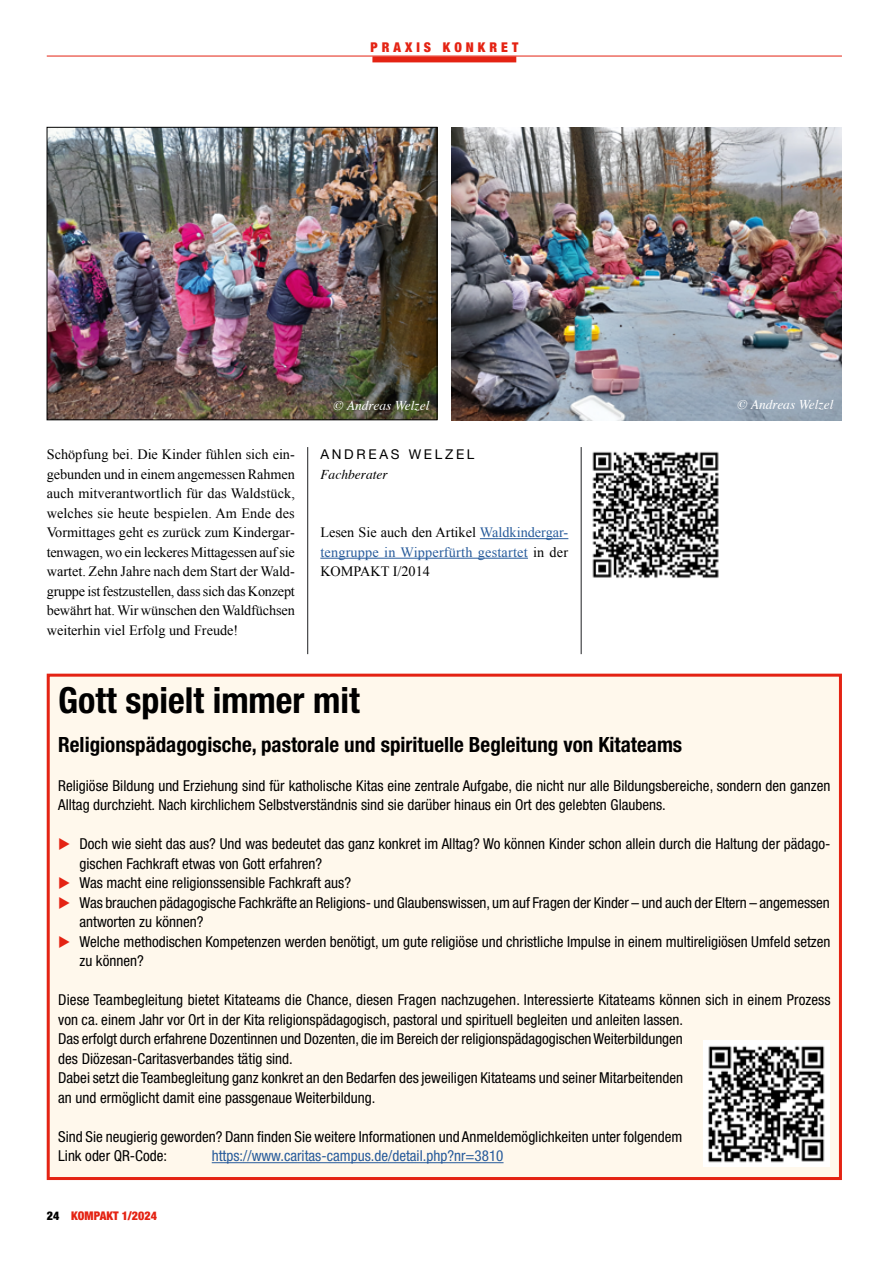
<style>
.page{position:relative;width:893px;height:1263px;background:#fff}
.page>*{position:absolute;margin:0;border:0;box-sizing:border-box;transform-origin:0 0}
.t1{font:700 condensed 36px "Helvetica Neue LT Std";color:#000}
.t2{font:700 condensed 21px "Helvetica Neue LT Std";color:#000}
.t3{font:condensed 15.15px/19.5px "Helvetica Neue LT Std";color:#000}
.t4{font:condensed 15.15px "Helvetica Neue LT Std";color:#275b9b}
.t5{font:14.25px/19.5px "Times New Roman";color:#000;text-align:justify}
.t6{font:14.25px/19.5px "Times New Roman";letter-spacing:.015em;color:#275b9b;text-align:justify}
.t7{font:italic 13.5px "Times";color:#fff}
.t8{font:900 condensed 13.5px "Helvetica Neue LT Std";letter-spacing:.3em;color:#e42313}
.t9{font:13.5px "Helvetica Neue LT Std";letter-spacing:.2em;color:#000}
.t10{font:italic 13.5px "Times";color:#000}
.t11{font:900 condensed 12px "Helvetica Neue LT Std";color:#e42313}
.s1{color:#000}
.s2{color:#e42313}
</style>
<div class="page">
<img style="left:592px;top:451px;width:127px;height:127px">
<hr style="left:581px;top:447px;width:1px;height:207px;background:#1f2023">
<hr style="left:307px;top:447px;width:1px;height:207px;background:#1f2023">
<hr style="left:47px;top:56px;width:795px;height:1px;background:#e42313">
<div style="left:372px;top:56px;width:144px;height:6px;background:#e42313"></div>
<img style="left:49px;top:129px;width:386px;height:289px">
<div style="left:47px;top:127px;width:390px;height:293px;border:1px solid #000"></div>
<img style="left:452px;top:128px;width:390px;height:292px">
<hr style="left:480px;top:538px;width:88px;height:1px;background:#275b9b">
<hr style="left:320px;top:558px;width:208px;height:1px;background:#275b9b">
<div style="left:48px;top:675px;width:792px;height:503px;background:#fff8ec"></div>
<hr style="left:212px;top:1162px;width:292px;height:1px;background:#275b9b">
<div style="left:47px;top:674px;width:795px;height:506px;border:3px solid #e42313"></div>
<img style="left:704px;top:1041px;width:126px;height:126px">
<p class="t8" style="left:370px;top:39px;width:149px">PRAXIS KONKRET</p>
<p class="t7" style="left:333px;top:394px;width:98px">© Andreas Welzel</p>
<p class="t7" style="left:737px;top:393px;width:98px">© Andreas Welzel</p>
<p class="t5" style="left:47px;top:444px;width:250px">Schöpfung bei. Die Kinder fühlen sich ein&shy;gebunden und in einem angemessen Rahmen auch mitverantwortlich für das Waldstück, welches sie heute bespielen. Am Ende des Vormittages geht es zurück zum Kindergar&shy;tenwagen, wo ein leckeres Mittagessen auf sie wartet. Zehn Jahre nach dem Start der Wald&shy;gruppe ist festzustellen, dass sich das Konzept bewährt hat. Wir wünschen den Waldfüchsen weiterhin viel Erfolg und Freude!</p>
<p class="t9" style="left:320px;top:446px;width:156px">ANDREAS WELZEL</p>
<p class="t10" style="left:320px;top:462px;width:69px">Fachberater</p>
<p class="t6" style="left:320px;top:522px;width:250px"><span class="s1">Lesen Sie auch den Artikel</span> Waldkindergar&shy;tengruppe in Wipperfürth gestartet <span class="s1">in der KOMPAKT I/2014</span></p>
<h1 class="t1" style="left:58px;top:678px;width:303px">Gott spielt immer mit</h1>
<h2 class="t2" style="left:58px;top:731px;width:625px">Religionspädagogische, pastorale und spirituelle Begleitung von Kitateams</h2>
<p class="t3" style="left:58px;top:775px;width:774px">Religiöse Bildung und Erziehung sind für katholische Kitas eine zentrale Aufgabe, die nicht nur alle Bildungsbereiche, sondern den ganzen<br>Alltag durchzieht. Nach kirchlichem Selbstverständnis sind sie darüber hinaus ein Ort des gelebten Glaubens.</p>
<p class="t3" style="left:79px;top:834px;width:752px;text-indent:-21px"><span class="s2">◆</span> Doch wie sieht das aus? Und was bedeutet das ganz konkret im Alltag? Wo können Kinder schon allein durch die Haltung der pädago&shy;gischen Fachkraft etwas von Gott erfahren?</p>
<p class="t3" style="left:58px;top:873px;width:294px"><span class="s2">◆</span> Was macht eine religionssensible Fachkraft aus?</p>
<p class="t3" style="left:79px;top:892px;width:752px;text-indent:-21px"><span class="s2">◆</span> Was brauchen pädagogische Fachkräfte an Religions- und Glaubenswissen, um auf Fragen der Kinder – und auch der Eltern – angemessen antworten zu können?</p>
<p class="t3" style="left:79px;top:931px;width:752px;text-indent:-21px"><span class="s2">◆</span> Welche methodischen Kompetenzen werden benötigt, um gute religiöse und christliche Impulse in einem multireligiösen Umfeld setzen zu können?</p>
<p class="t3" style="left:58px;top:990px;width:774px">Diese Teambegleitung bietet Kitateams die Chance, diesen Fragen nachzugehen. Interessierte Kitateams können sich in einem Prozess von ca. einem Jahr vor Ort in der Kita religionspädagogisch, pastoral und spirituell begleiten und anleiten lassen.<br>Das erfolgt durch erfahrene Dozentinnen und Dozenten, die im Bereich der religionspädagogischen Weiterbildungen<br>des Diözesan-Caritasverbandes tätig sind.<br>Dabei setzt die Teambegleitung ganz konkret an den Bedarfen des jeweiligen Kitateams und seiner Mitarbeitenden<br>an und ermöglicht damit eine passgenaue Weiterbildung.</p>
<p class="t3" style="left:58px;top:1126px;width:626px">Sind Sie neugierig geworden? Dann finden Sie weitere Informationen und Anmeldemöglichkeiten unter folgendem<br>Link oder QR-Code:</p>
<p class="t4" style="left:212px;top:1147px;width:293px">https://www.caritas-campus.de/detail.php?nr=3810</p>
<p class="t11" style="left:47px;top:1208px;width:112px"><span class="s1">24</span> KOMPAKT 1/2024</p>
</div>
